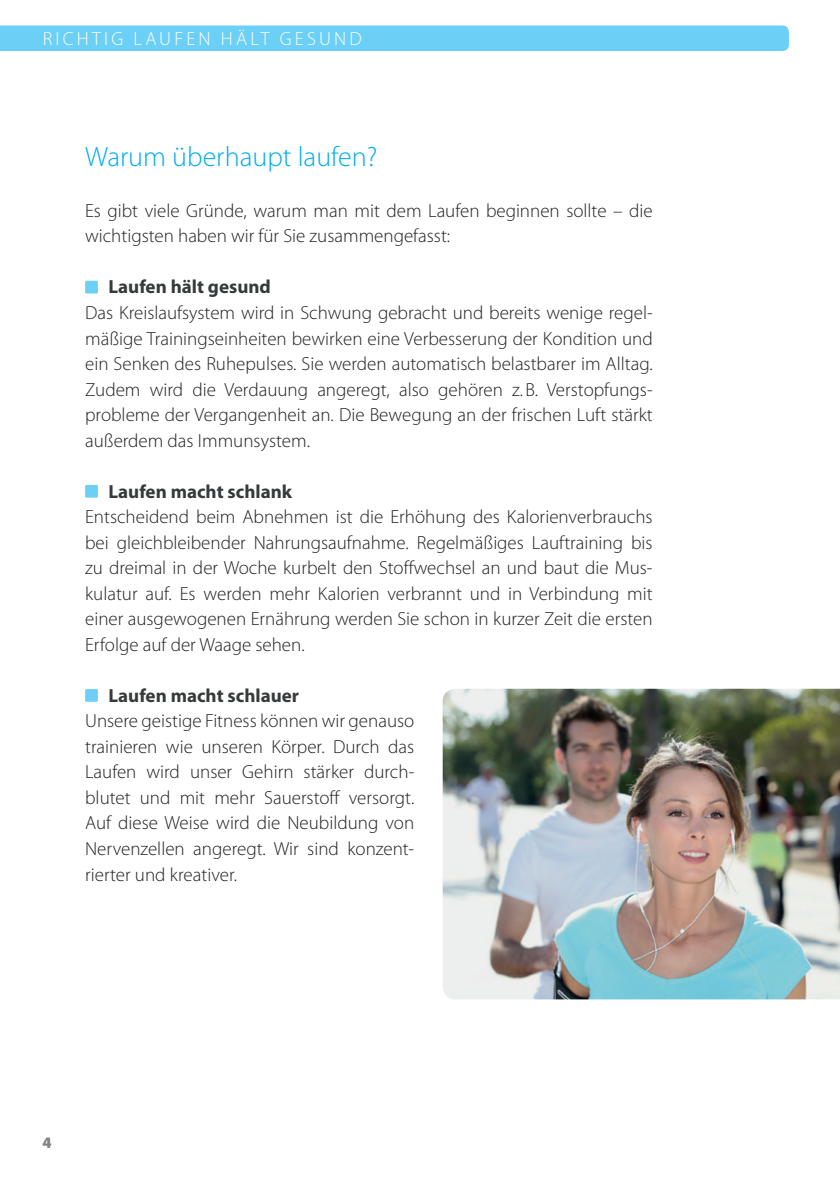
<style>
.page{position:relative;width:840px;height:1191px;background:#fff}
.page>*{position:absolute;margin:0;border:0;box-sizing:border-box;transform-origin:0 0}
.t1{font:300 28px "Myriad Pro";color:#00aeef}
.t2{font:300 19px/25.6px "Myriad Pro";color:#231f20;text-align:justify}
.t3{font:700 19px "Myriad Pro";color:#363a3b}
.t4{font:300 19px "Myriad Pro";letter-spacing:.17em;color:#fff}
.t5{font:900 16px "Myriad Pro";color:#808285}
</style>
<div class="page">
<div style="left:0;top:26px;width:788px;height:25px;background:#6bcff6"></div>
<div style="left:85px;top:281px;width:13px;height:12px;background:#6bcff6"></div>
<div style="left:85px;top:485px;width:13px;height:12px;background:#6bcff6"></div>
<div style="left:85px;top:689px;width:13px;height:13px;background:#6bcff6"></div>
<img style="left:442px;top:688px;width:397px;height:311px">
<p class="t4" style="left:43px;top:29px;width:320px">RICHTIG LAUFEN HÄLT GESUND</p>
<h1 class="t1" style="left:85px;top:141px;width:293px">Warum überhaupt laufen?</h1>
<p class="t2" style="left:85px;top:198px;width:568px">Es gibt viele Gründe, warum man mit dem Laufen beginnen sollte – die wichtigsten haben wir für Sie zusammengefasst:</p>
<p class="t3" style="left:108px;top:276px;width:164px">Laufen hält gesund</p>
<p class="t2" style="left:85px;top:300px;width:568px">Das Kreislaufsystem wird in Schwung gebracht und bereits wenige regel&shy;mäßige Trainingseinheiten bewirken eine Verbesserung der Kondition und ein Senken des Ruhepulses. Sie werden automatisch belastbarer im Alltag.<br>Zudem wird die Verdauung angeregt, also gehören z.B. Verstopfungs&shy;probleme der Vergangenheit an. Die Bewegung an der frischen Luft stärkt außerdem das Immunsystem.</p>
<p class="t3" style="left:108px;top:480px;width:185px">Laufen macht schlank</p>
<p class="t2" style="left:85px;top:504px;width:568px">Entscheidend beim Abnehmen ist die Erhöhung des Kalorienverbrauchs bei gleichbleibender Nahrungsaufnahme. Regelmäßiges Lauftraining bis zu dreimal in der Woche kurbelt den Stoffwechsel an und baut die Mus&shy;kulatur auf. Es werden mehr Kalorien verbrannt und in Verbindung mit einer ausgewogenen Ernährung werden Sie schon in kurzer Zeit die ersten Erfolge auf der Waage sehen.</p>
<p class="t3" style="left:108px;top:685px;width:192px">Laufen macht schlauer</p>
<p class="t2" style="left:85px;top:708px;width:330px">Unsere geistige Fitness können wir genauso trainieren wie unseren Körper. Durch das Laufen wird unser Gehirn stärker durch&shy;blutet und mit mehr Sauerstoff versorgt.<br>Auf diese Weise wird die Neubildung von Nervenzellen angeregt. Wir sind konzent&shy;rierter und kreativer.</p>
<p class="t5" style="left:43px;top:1134px;width:11px">4</p>
</div>
